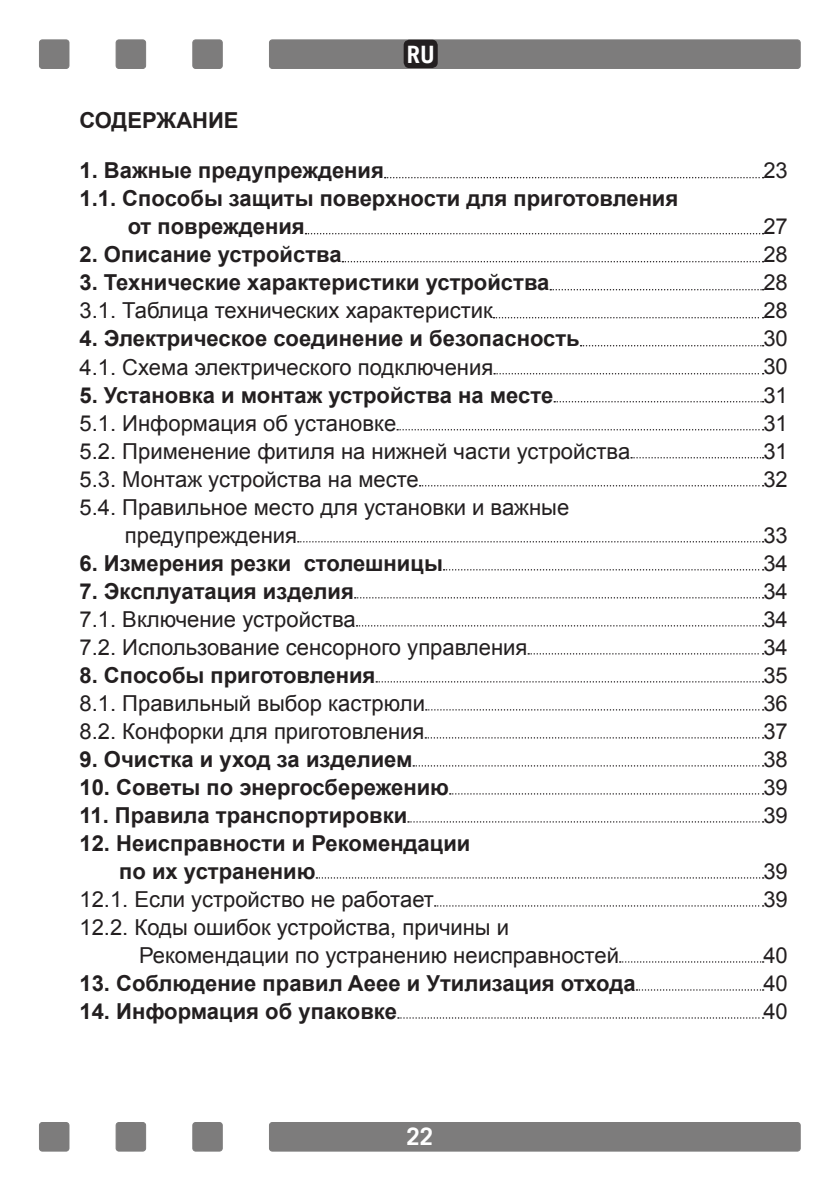
<style>
.page{position:relative;width:840px;height:1191px;background:#fff}
.page>*{position:absolute;margin:0;border:0;box-sizing:border-box;transform-origin:0 0}
.t1{font:700 24px "Trade Gothic";color:#fff}
.t2{font:22px/28px "Arial";color:#231f20}
.t3{font:700 22px/28px "Arial";color:#231f20}
</style>
<div class="page">
<div style="left:269px;top:40px;width:530px;height:28px;background:#7d7c7c;border-radius:3px"></div>
<div style="left:269px;top:40px;width:531px;height:29px;border:1px solid #7d7c7c;border-radius:3px"></div>
<div style="left:39px;top:40px;width:30px;height:28px;background:#7d7c7c;border-radius:3px"></div>
<div style="left:39px;top:40px;width:30px;height:29px;border:1px solid #7d7c7c;border-radius:3px"></div>
<div style="left:193px;top:40px;width:29px;height:28px;background:#7d7c7c;border-radius:3px"></div>
<div style="left:192px;top:40px;width:30px;height:29px;border:1px solid #7d7c7c;border-radius:3px"></div>
<div style="left:116px;top:40px;width:29px;height:28px;background:#7d7c7c;border-radius:3px"></div>
<div style="left:116px;top:40px;width:30px;height:29px;border:1px solid #7d7c7c;border-radius:3px"></div>
<div style="left:269px;top:1122px;width:530px;height:29px;background:#7d7c7c;border-radius:3px"></div>
<div style="left:269px;top:1122px;width:531px;height:29px;border:1px solid #7d7c7c;border-radius:3px"></div>
<div style="left:39px;top:1122px;width:30px;height:29px;background:#7d7c7c;border-radius:3px"></div>
<div style="left:39px;top:1122px;width:30px;height:29px;border:1px solid #7d7c7c;border-radius:3px"></div>
<div style="left:193px;top:1122px;width:29px;height:29px;background:#7d7c7c;border-radius:3px"></div>
<div style="left:192px;top:1122px;width:30px;height:29px;border:1px solid #7d7c7c;border-radius:3px"></div>
<div style="left:116px;top:1122px;width:29px;height:29px;background:#7d7c7c;border-radius:3px"></div>
<div style="left:116px;top:1122px;width:30px;height:29px;border:1px solid #7d7c7c;border-radius:3px"></div>
<svg style="left:384px;top:177px;width:379px;height:1px"></svg>
<svg style="left:305px;top:233px;width:458px;height:1px"></svg>
<svg style="left:342px;top:261px;width:421px;height:1px"></svg>
<svg style="left:550px;top:289px;width:213px;height:1px"></svg>
<svg style="left:493px;top:317px;width:270px;height:1px"></svg>
<svg style="left:580px;top:345px;width:183px;height:1px"></svg>
<svg style="left:494px;top:373px;width:269px;height:1px"></svg>
<svg style="left:554px;top:401px;width:209px;height:1px"></svg>
<svg style="left:397px;top:429px;width:366px;height:1px"></svg>
<svg style="left:630px;top:457px;width:133px;height:1px"></svg>
<svg style="left:419px;top:485px;width:344px;height:1px"></svg>
<svg style="left:297px;top:541px;width:466px;height:1px"></svg>
<svg style="left:443px;top:569px;width:320px;height:1px"></svg>
<svg style="left:354px;top:597px;width:409px;height:1px"></svg>
<svg style="left:356px;top:625px;width:407px;height:1px"></svg>
<svg style="left:528px;top:653px;width:235px;height:1px"></svg>
<svg style="left:376px;top:681px;width:387px;height:1px"></svg>
<svg style="left:425px;top:709px;width:338px;height:1px"></svg>
<svg style="left:425px;top:737px;width:338px;height:1px"></svg>
<svg style="left:413px;top:765px;width:350px;height:1px"></svg>
<svg style="left:449px;top:793px;width:314px;height:1px"></svg>
<svg style="left:408px;top:821px;width:355px;height:1px"></svg>
<svg style="left:316px;top:877px;width:447px;height:1px"></svg>
<svg style="left:434px;top:905px;width:329px;height:1px"></svg>
<svg style="left:619px;top:961px;width:144px;height:1px"></svg>
<svg style="left:636px;top:989px;width:127px;height:1px"></svg>
<svg style="left:398px;top:1017px;width:365px;height:1px"></svg>
<div style="left:403px;top:40px;width:34px;height:28px;background:#231f20;border-radius:6px"></div>
<p class="t1" style="left:406px;top:44px;width:30px">RU</p>
<p class="t3" style="left:79px;top:107px;width:161px">СОДЕРЖАНИЕ</p>
<p class="t3" style="left:79px;top:157px;width:306px">1. Важные предупреждения</p>
<p class="t2" style="left:763px;top:157px;width:26px">23</p>
<p class="t3" style="left:128px;top:185px;width:552px;text-indent:-48px">1.1. Способы защиты поверхности для приготовления от повреждения</p>
<p class="t2" style="left:763px;top:213px;width:26px">27</p>
<p class="t3" style="left:79px;top:241px;width:263px">2. Описание устройства</p>
<p class="t2" style="left:763px;top:241px;width:26px">28</p>
<p class="t3" style="left:79px;top:269px;width:471px">3. Технические характеристики устройства</p>
<p class="t2" style="left:763px;top:269px;width:26px">28</p>
<p class="t2" style="left:79px;top:297px;width:414px">3.1. Таблица технических характеристик</p>
<p class="t2" style="left:763px;top:297px;width:26px">28</p>
<p class="t3" style="left:79px;top:325px;width:501px">4. Электрическое соединение и безопасность</p>
<p class="t2" style="left:763px;top:325px;width:26px">30</p>
<p class="t2" style="left:79px;top:353px;width:415px">4.1. Схема электрического подключения</p>
<p class="t2" style="left:763px;top:353px;width:26px">30</p>
<p class="t3" style="left:79px;top:381px;width:475px">5. Установка и монтаж устройства на месте</p>
<p class="t2" style="left:763px;top:381px;width:26px">31</p>
<p class="t2" style="left:79px;top:409px;width:318px">5.1. Информация об установке</p>
<p class="t2" style="left:763px;top:409px;width:26px">31</p>
<p class="t2" style="left:79px;top:437px;width:552px">5.2. Применение фитиля на нижней части устройства</p>
<p class="t2" style="left:763px;top:437px;width:26px">31</p>
<p class="t2" style="left:79px;top:465px;width:341px">5.3. Монтаж устройства на месте</p>
<p class="t2" style="left:763px;top:465px;width:26px">32</p>
<p class="t2" style="left:125px;top:493px;width:445px;text-indent:-45px">5.4. Правильное место для установки и важные предупреждения</p>
<p class="t2" style="left:763px;top:521px;width:26px">33</p>
<p class="t3" style="left:79px;top:549px;width:364px">6. Измерения резки столешницы</p>
<p class="t2" style="left:763px;top:549px;width:26px">34</p>
<p class="t3" style="left:79px;top:577px;width:276px">7. Эксплуатация изделия</p>
<p class="t2" style="left:763px;top:577px;width:26px">34</p>
<p class="t2" style="left:79px;top:605px;width:278px">7.1. Включение устройства</p>
<p class="t2" style="left:763px;top:605px;width:26px">34</p>
<p class="t2" style="left:79px;top:633px;width:449px">7.2. Использование сенсорного управления</p>
<p class="t2" style="left:763px;top:633px;width:26px">34</p>
<p class="t3" style="left:79px;top:661px;width:297px">8. Способы приготовления</p>
<p class="t2" style="left:763px;top:661px;width:26px">35</p>
<p class="t2" style="left:79px;top:689px;width:347px">8.1. Правильный выбор кастрюли</p>
<p class="t2" style="left:763px;top:689px;width:26px">36</p>
<p class="t2" style="left:79px;top:717px;width:346px">8.2. Конфорки для приготовления</p>
<p class="t2" style="left:763px;top:717px;width:26px">37</p>
<p class="t3" style="left:79px;top:745px;width:334px">9. Очистка и уход за изделием</p>
<p class="t2" style="left:763px;top:745px;width:26px">38</p>
<p class="t3" style="left:79px;top:773px;width:371px">10. Советы по энергосбережению</p>
<p class="t2" style="left:763px;top:773px;width:26px">39</p>
<p class="t3" style="left:79px;top:801px;width:329px">11. Правила транспортировки</p>
<p class="t2" style="left:763px;top:801px;width:26px">39</p>
<p class="t3" style="left:119px;top:829px;width:352px;text-indent:-40px">12. Неисправности и Рекомендации по их устранению</p>
<p class="t2" style="left:763px;top:857px;width:26px">39</p>
<p class="t2" style="left:79px;top:885px;width:356px">12.1. Если устройство не работает</p>
<p class="t2" style="left:763px;top:885px;width:26px">39</p>
<p class="t2" style="left:139px;top:913px;width:481px;text-indent:-60px">12.2. Коды ошибок устройства, причины и<br>Рекомендации по устранению неисправностей</p>
<p class="t2" style="left:763px;top:941px;width:26px">40</p>
<p class="t3" style="left:79px;top:969px;width:557px">13. Соблюдение правил Aeee и Утилизация отхода</p>
<p class="t2" style="left:763px;top:969px;width:26px">40</p>
<p class="t3" style="left:79px;top:997px;width:319px">14. Информация об упаковке</p>
<p class="t2" style="left:763px;top:997px;width:26px">40</p>
<p class="t1" style="left:406px;top:1127px;width:28px">22</p>
</div>
